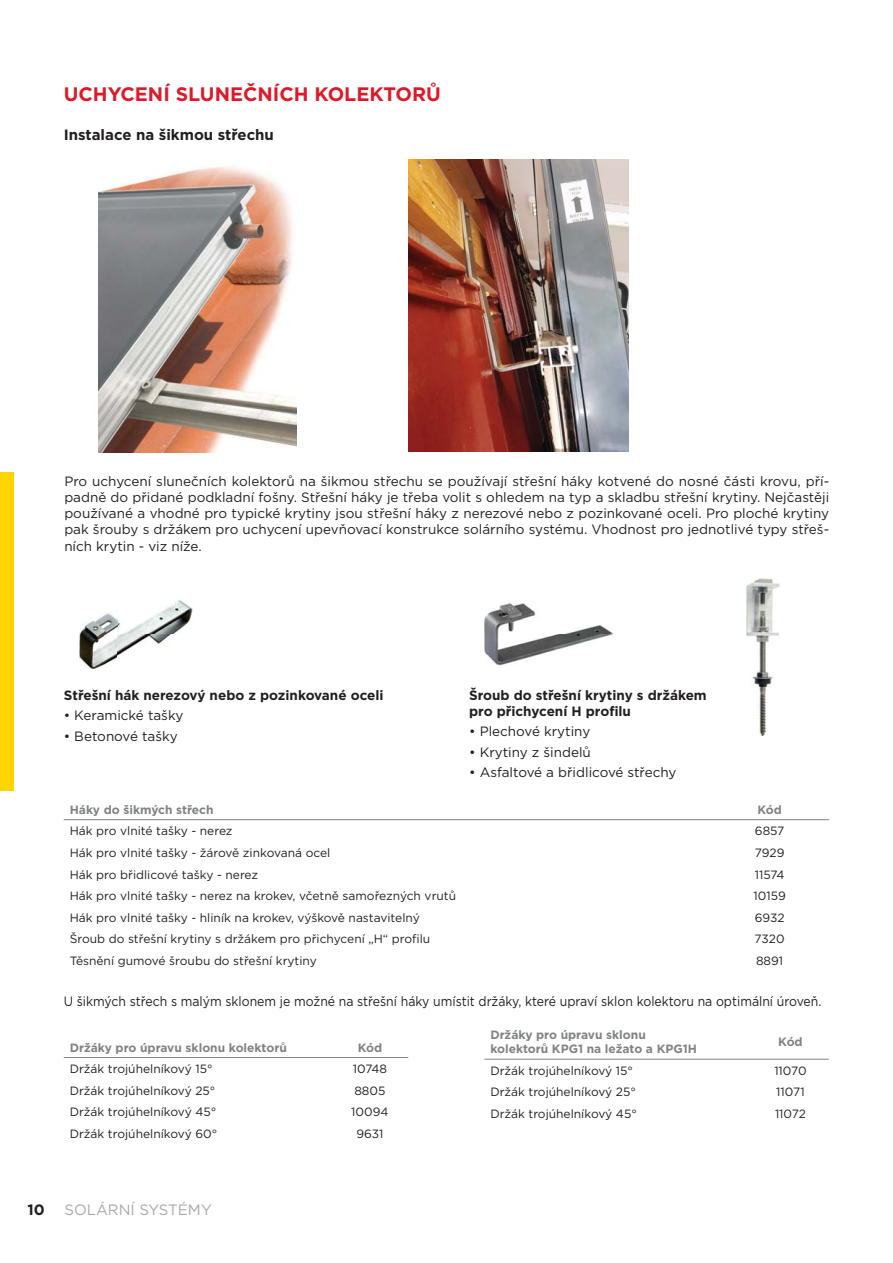
<style>
.page{position:relative;width:893px;height:1263px;background:#fff}
.page>*{position:absolute;margin:0;border:0;box-sizing:border-box;transform-origin:0 0}
.t1{font:700 19.5px "Gotham";color:#df1929}
.t2{font:700 15px "Gotham";color:#231f20}
.t3{font:15px "Gotham";color:#a7a9ac}
.t4{font:13.5px/16.2px "Gotham";color:#231f20;text-align:justify}
.t5{font:13.5px "Gotham";color:#231f20;scale:.91 1}
.t6{font:700 13.5px/16.2px "Gotham";color:#231f20}
.t7{font:12px "Gotham";color:#231f20}
.t8{font:700 12px/14.4px "Gotham";color:#808285}
</style>
<div class="page">
<div style="left:0;top:472px;width:14px;height:319px;background:#ffd600"></div>
<hr style="left:64px;top:819px;width:765px;height:1px;background:#808285">
<hr style="left:64px;top:1057px;width:344px;height:1px;background:#808285">
<hr style="left:484px;top:1059px;width:345px;height:1px;background:#808285">
<img style="left:99px;top:166px;width:197px;height:286px">
<img style="left:80px;top:600px;width:112px;height:69px">
<img style="left:746px;top:578px;width:33px;height:158px">
<img style="left:484px;top:603px;width:129px;height:63px">
<img style="left:408px;top:159px;width:220px;height:293px">
<h1 class="t1" style="left:64px;top:86px;width:379px">UCHYCENÍ SLUNEČNÍCH KOLEKTORŮ</h1>
<p class="t2" style="left:64px;top:128px;width:212px">Instalace na šikmou střechu</p>
<p class="t4" style="left:64px;top:474px;width:766px">Pro uchycení slunečních kolektorů na šikmou střechu se používají střešní háky kotvené do nosné části krovu, pří&shy;padně do přidané podkladní fošny. Střešní háky je třeba volit s ohledem na typ a skladbu střešní krytiny. Nejčastěji používané a vhodné pro typické krytiny jsou střešní háky z nerezové nebo z pozinkované oceli. Pro ploché krytiny pak šrouby s držákem pro uchycení upevňovací konstrukce solárního systému. Vhodnost pro jednotlivé typy střeš&shy;ních krytin - viz níže.</p>
<p class="t6" style="left:64px;top:688px;width:321px">Střešní hák nerezový nebo z pozinkované oceli</p>
<p class="t4" style="left:64px;top:708px;width:121px">• Keramické tašky</p>
<p class="t4" style="left:64px;top:729px;width:115px">• Betonové tašky</p>
<p class="t6" style="left:469px;top:688px;width:239px">Šroub do střešní krytiny s držákem pro přichycení H profilu</p>
<p class="t4" style="left:469px;top:724px;width:123px">• Plechové krytiny</p>
<p class="t4" style="left:469px;top:745px;width:123px">• Krytiny z šindelů</p>
<p class="t4" style="left:469px;top:765px;width:209px">• Asfaltové a břidlicové střechy</p>
<p class="t8" style="left:70px;top:803px;width:145px">Háky do šikmých střech</p>
<p class="t8" style="left:757px;top:803px;width:26px">Kód</p>
<p class="t7" style="left:70px;top:826px;width:164px">Hák pro vlnité tašky - nerez</p>
<p class="t7" style="left:755px;top:826px;width:31px">6857</p>
<p class="t7" style="left:70px;top:847px;width:262px">Hák pro vlnité tašky - žárově zinkovaná ocel</p>
<p class="t7" style="left:755px;top:847px;width:31px">7929</p>
<p class="t7" style="left:70px;top:869px;width:190px">Hák pro břidlicové tašky - nerez</p>
<p class="t7" style="left:755px;top:869px;width:31px">11574</p>
<p class="t7" style="left:70px;top:890px;width:388px">Hák pro vlnité tašky - nerez na krokev, včetně samořezných vrutů</p>
<p class="t7" style="left:753px;top:890px;width:34px">10159</p>
<p class="t7" style="left:70px;top:912px;width:352px">Hák pro vlnité tašky - hliník na krokev, výškově nastavitelný</p>
<p class="t7" style="left:755px;top:912px;width:31px">6932</p>
<p class="t7" style="left:70px;top:934px;width:362px">Šroub do střešní krytiny s držákem pro přichycení „H“ profilu</p>
<p class="t7" style="left:755px;top:934px;width:32px">7320</p>
<p class="t7" style="left:70px;top:955px;width:249px">Těsnění gumové šroubu do střešní krytiny</p>
<p class="t7" style="left:756px;top:955px;width:29px">8891</p>
<p class="t5" style="left:64px;top:995px;width:834px">U šikmých střech s malým sklonem je možné na střešní háky umístit držáky, které upraví sklon kolektoru na optimální úroveň.</p>
<p class="t8" style="left:70px;top:1041px;width:219px">Držáky pro úpravu sklonu kolektorů</p>
<p class="t8" style="left:358px;top:1041px;width:26px">Kód</p>
<p class="t7" style="left:70px;top:1063px;width:144px">Držák trojúhelníkový 15°</p>
<p class="t7" style="left:353px;top:1063px;width:36px">10748</p>
<p class="t7" style="left:70px;top:1085px;width:147px">Držák trojúhelníkový 25°</p>
<p class="t7" style="left:354px;top:1085px;width:33px">8805</p>
<p class="t7" style="left:70px;top:1106px;width:148px">Držák trojúhelníkový 45°</p>
<p class="t7" style="left:351px;top:1106px;width:39px">10094</p>
<p class="t7" style="left:70px;top:1128px;width:149px">Držák trojúhelníkový 60°</p>
<p class="t7" style="left:356px;top:1128px;width:29px">9631</p>
<p class="t2" style="left:28px;top:1204px;width:19px">10</p>
<p class="t3" style="left:64px;top:1203px;width:149px">SOLÁRNÍ SYSTÉMY</p>
<p class="t8" style="left:490px;top:1028px;width:208px">Držáky pro úpravu sklonu kolektorů KPG1 na ležato a KPG1H</p>
<p class="t8" style="left:778px;top:1035px;width:26px">Kód</p>
<p class="t7" style="left:490px;top:1065px;width:144px">Držák trojúhelníkový 15°</p>
<p class="t7" style="left:774px;top:1065px;width:34px">11070</p>
<p class="t7" style="left:490px;top:1087px;width:147px">Držák trojúhelníkový 25°</p>
<p class="t7" style="left:776px;top:1087px;width:30px">11071</p>
<p class="t7" style="left:490px;top:1108px;width:148px">Držák trojúhelníkový 45°</p>
<p class="t7" style="left:775px;top:1108px;width:32px">11072</p>
</div>
